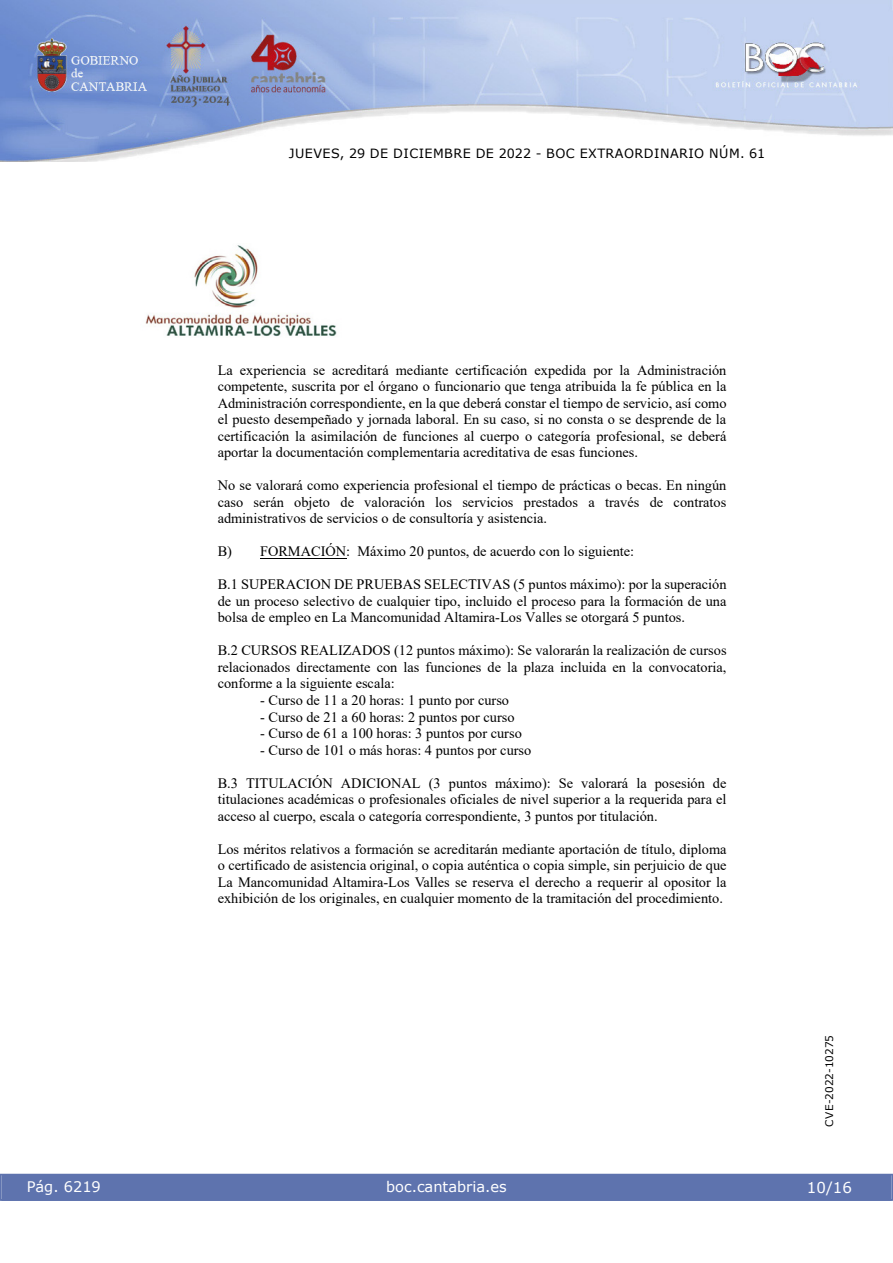
<style>
.page{position:relative;width:893px;height:1263px;background:#fff}
.page>*{position:absolute;margin:0;border:0;box-sizing:border-box;transform-origin:0 0}
.t1{font:15px "Verdana 2";color:#fff}
.t2{font:14.55px "Verdana 2";color:#fff}
.t3{font:14.55px "Verdana";color:#fff}
.t4{font:14.4px/16.5px "Times New Roman";color:#000;text-align:justify}
.t5{font:12.75px "Verdana 2";letter-spacing:.035em;color:#000}
.t6{font:10.5px "Verdana 2";color:#000}
</style>
<div class="page">
<img style="left:0;top:0;width:893px;height:161px">
<div style="left:1px;top:1174px;width:890px;height:27px;background:#5e73ae"></div>
<img style="left:145px;top:245px;width:192px;height:92px">
<hr style="left:260px;top:558px;width:86px;height:1px;background:#000">
<p class="t5" style="left:289px;top:144px;width:478px">JUEVES, 29 DE DICIEMBRE DE 2022 - BOC EXTRAORDINARIO NÚM. 61</p>
<p class="t4" style="left:218px;top:361px;width:510px">La experiencia se acreditará mediante certificación expedida por la Administración competente, suscrita por el órgano o funcionario que tenga atribuida la fe pública en la Administración correspondiente, en la que deberá constar el tiempo de servicio, así como el puesto desempeñado y jornada laboral. En su caso, si no consta o se desprende de la certificación la asimilación de funciones al cuerpo o categoría profesional, se deberá aportar la documentación complementaria acreditativa de esas funciones.</p>
<p class="t4" style="left:218px;top:477px;width:510px">No se valorará como experiencia profesional el tiempo de prácticas o becas. En ningún caso serán objeto de valoración los servicios prestados a través de contratos administrativos de servicios o de consultoría y asistencia.</p>
<p class="t4" style="left:218px;top:543px;width:418px">B) FORMACIÓN: Máximo 20 puntos, de acuerdo con lo siguiente:</p>
<p class="t4" style="left:218px;top:576px;width:510px">B.1 SUPERACION DE PRUEBAS SELECTIVAS (5 puntos máximo): por la superación de un proceso selectivo de cualquier tipo, incluido el proceso para la formación de una bolsa de empleo en La Mancomunidad Altamira-Los Valles se otorgará 5 puntos.</p>
<p class="t4" style="left:218px;top:642px;width:510px">B.2 CURSOS REALIZADOS (12 puntos máximo): Se valorarán la realización de cursos relacionados directamente con las funciones de la plaza incluida en la convocatoria, conforme a la siguiente escala:</p>
<p class="t4" style="left:260px;top:691px;width:250px">- Curso de 11 a 20 horas: 1 punto por curso</p>
<p class="t4" style="left:260px;top:708px;width:256px">- Curso de 21 a 60 horas: 2 puntos por curso</p>
<p class="t4" style="left:260px;top:724px;width:263px">- Curso de 61 a 100 horas: 3 puntos por curso</p>
<p class="t4" style="left:260px;top:741px;width:273px">- Curso de 101 o más horas: 4 puntos por curso</p>
<p class="t4" style="left:218px;top:774px;width:510px">B.3 TITULACIÓN ADICIONAL (3 puntos máximo): Se valorará la posesión de titulaciones académicas o profesionales oficiales de nivel superior a la requerida para el acceso al cuerpo, escala o categoría correspondiente, 3 puntos por titulación.</p>
<p class="t4" style="left:218px;top:840px;width:510px">Los méritos relativos a formación se acreditarán mediante aportación de título, diploma o certificado de asistencia original, o copia auténtica o copia simple, sin perjuicio de que La Mancomunidad Altamira-Los Valles se reserva el derecho a requerir al opositor la exhibición de los originales, en cualquier momento de la tramitación del procedimiento.</p>
<p class="t3" style="left:27px;top:1177px;width:76px">Pág. 6219</p>
<p class="t2" style="left:386px;top:1177px;width:122px">boc.cantabria.es</p>
<p class="t6" style="left:822px;top:1126px;width:93px;rotate:-90deg">CVE-2022-10275</p>
<p class="t1" style="left:807px;top:1177px;width:46px">10/16</p>
</div>
